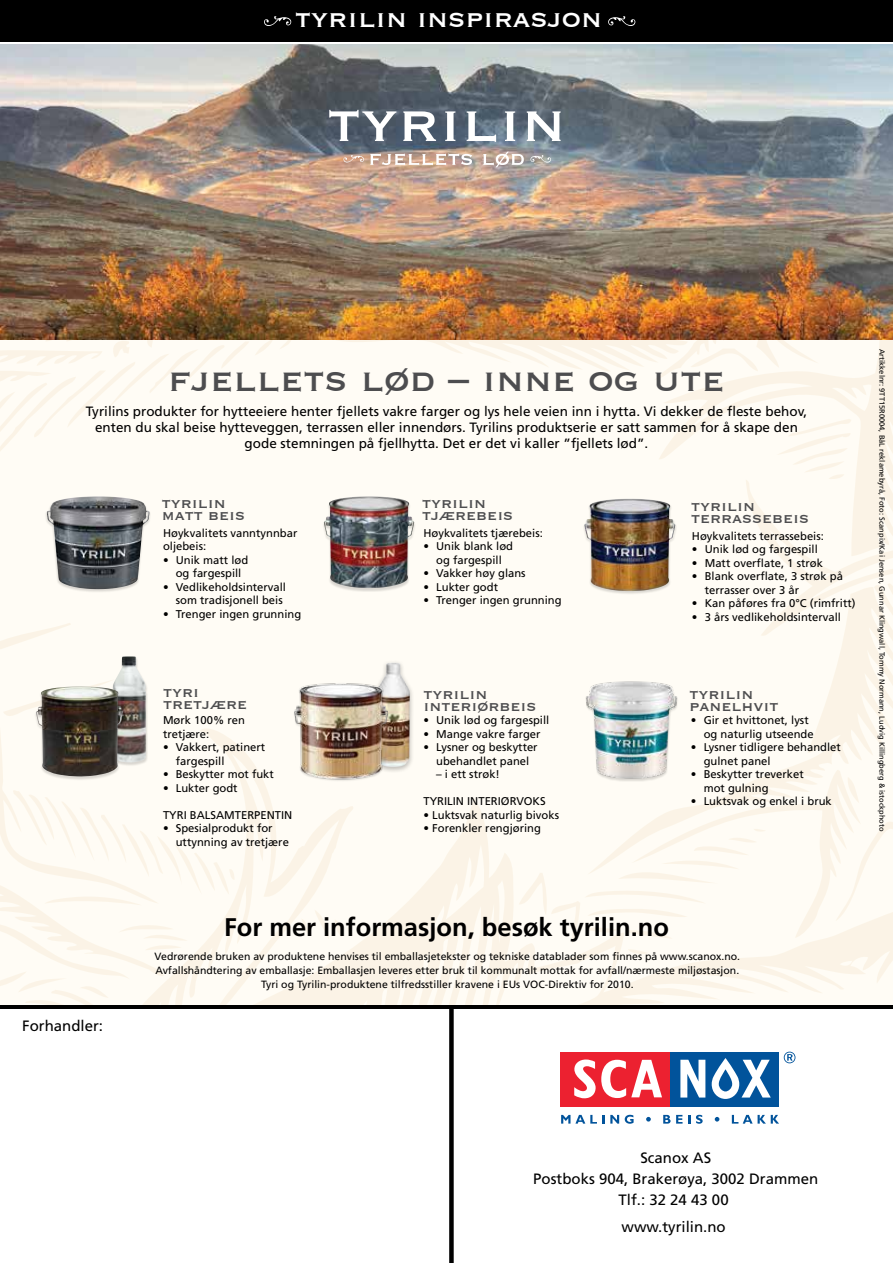
<style>
.page{position:relative;width:893px;height:1263px;background:#fff}
.page>*{position:absolute;margin:0;border:0;box-sizing:border-box;transform-origin:0 0}
.t1{font:42px "Copperplate LT Thirty One BC";color:#4d4d4f}
.t2{font:31.5px "Copperplate LT Thirty One BC";color:#fff}
.t3{font:700 25.5px "Frutiger LT Std";color:#000}
.t4{font:18px "Copperplate LT Thirty One BC";color:#4d4d4f}
.t5{font:15px/21px "Frutiger LT Std";color:#000;text-align:center}
.t6{font:13.5px/16.2px "Frutiger LT Std";color:#000;text-align:center}
.t7{font:11.25px/13.5px "Frutiger LT Std";color:#000}
.t8{font:10.5px/14.2px "Frutiger LT Std";color:#000;text-align:center}
.t9{font:7.5px "Frutiger LT Std";color:#000}
</style>
<div class="page">
<div style="left:0;top:513px;width:893px;height:285px;background:#fffcf5"></div>
<svg style="left:235px;top:798px;width:658px;height:207px;fill:#fffcf5"></svg>
<svg style="left:874px;top:583px;width:19px;height:4px"></svg>
<svg style="left:581px;top:480px;width:312px;height:76px;fill:#fffcf5"></svg>
<svg style="left:587px;top:587px;width:306px;height:183px;fill:#fffcf5"></svg>
<svg style="left:0;top:790px;width:235px;height:215px"></svg>
<svg style="left:301px;top:918px;width:8px;height:16px"></svg>
<svg style="left:519px;top:770px;width:374px;height:185px"></svg>
<svg style="left:315px;top:910px;width:14px;height:30px"></svg>
<svg style="left:335px;top:919px;width:17px;height:18px"></svg>
<hr style="left:0;top:1005px;width:893px;height:3px;background:#000">
<div style="left:449px;top:1006px;width:5px;height:257px;background:#000"></div>
<div style="left:670px;top:1052px;width:109px;height:55px;background:#01539b"></div>
<div style="left:560px;top:1052px;width:110px;height:55px;background:#ec2130"></div>
<svg style="left:574px;top:1059px;width:88px;height:39px"></svg>
<svg style="left:680px;top:1060px;width:25px;height:37px"></svg>
<svg style="left:712px;top:1058px;width:59px;height:41px"></svg>
<svg style="left:561px;top:1115px;width:43px;height:8px"></svg>
<svg style="left:610px;top:1115px;width:9px;height:8px"></svg>
<svg style="left:625px;top:1115px;width:9px;height:9px"></svg>
<svg style="left:646px;top:1117px;width:5px;height:4px"></svg>
<svg style="left:663px;top:1115px;width:7px;height:8px"></svg>
<svg style="left:676px;top:1115px;width:6px;height:8px"></svg>
<svg style="left:688px;top:1115px;width:2px;height:8px"></svg>
<svg style="left:696px;top:1115px;width:7px;height:9px"></svg>
<svg style="left:715px;top:1117px;width:4px;height:4px"></svg>
<svg style="left:732px;top:1115px;width:47px;height:8px"></svg>
<svg style="left:784px;top:1052px;width:11px;height:11px"></svg>
<img style="left:0;top:0;width:893px;height:480px">
<div style="left:111px;top:657px;width:37px;height:109px;background:#000;opacity:.15"></div>
<img style="left:113px;top:656px;width:33px;height:107px">
<div style="left:34px;top:687px;width:91px;height:93px;background:#000;opacity:.15"></div>
<img style="left:36px;top:686px;width:87px;height:90px">
<div style="left:583px;top:499px;width:94px;height:96px;background:#000;opacity:.15"></div>
<img style="left:584px;top:499px;width:91px;height:92px">
<div style="left:322px;top:496px;width:94px;height:96px;background:#000;opacity:.15"></div>
<img style="left:324px;top:496px;width:90px;height:92px">
<div style="left:372px;top:660px;width:42px;height:114px;background:#000;opacity:.25"></div>
<img style="left:377px;top:663px;width:33px;height:104px">
<div style="left:293px;top:684px;width:96px;height:98px;background:#000;opacity:.15"></div>
<img style="left:281px;top:678px;width:106px;height:109px">
<div style="left:585px;top:682px;width:94px;height:100px;background:#000;opacity:.15"></div>
<img style="left:581px;top:679px;width:101px;height:101px">
<div style="left:45px;top:497px;width:106px;height:96px;background:#000;opacity:.15"></div>
<img style="left:47px;top:496px;width:103px;height:93px">
<h2 class="t2" style="left:295px;top:3px;width:309px">tyrilin inspirasjon</h2>
<h1 class="t1" style="left:168px;top:358px;width:558px">fjellets lød – inne og ute</h1>
<p class="t6" style="left:86px;top:403px;width:723px">Tyrilins produkter for hytteeiere henter fjellets vakre farger og lys hele veien inn i hytta. Vi dekker de fleste behov, enten du skal beise hytteveggen, terrassen eller innendørs. Tyrilins produktserie er satt sammen for å skape den gode stemningen på fjellhytta. Det er det vi kaller ”fjellets lød”.</p>
<h3 class="t4" style="left:162px;top:494px;width:66px">tyrilin</h3>
<h3 class="t4" style="left:162px;top:506px;width:85px">matt beis</h3>
<p class="t7" style="left:163px;top:526px;width:136px">Høykvalitets vanntynnbar oljebeis:</p>
<p class="t7" style="left:163px;top:553px;width:87px;text-align:center">• Unik matt lød og fargespill</p>
<p class="t7" style="left:163px;top:580px;width:125px;text-align:right">• Vedlikeholdsintervall som tradisjonell beis</p>
<p class="t7" style="left:163px;top:607px;width:140px">• Trenger ingen grunning</p>
<h3 class="t4" style="left:163px;top:683px;width:38px">tyri</h3>
<h3 class="t4" style="left:163px;top:695px;width:86px">tretjære</h3>
<p class="t7" style="left:163px;top:713px;width:83px">Mørk 100% ren tretjære:</p>
<p class="t7" style="left:176px;top:740px;width:91px;text-indent:-13px">• Vakkert, patinert fargespill</p>
<p class="t7" style="left:163px;top:767px;width:112px">• Beskytter mot fukt</p>
<p class="t7" style="left:163px;top:781px;width:76px">• Lukter godt</p>
<p class="t7" style="left:163px;top:808px;width:131px">TYRI BALSAMTERPENTIN</p>
<p class="t7" style="left:176px;top:821px;width:115px;text-indent:-13px">• Spesialprodukt for uttynning av tretjære</p>
<h3 class="t4" style="left:422px;top:494px;width:66px">tyrilin</h3>
<h3 class="t4" style="left:422px;top:506px;width:93px">tjærebeis</h3>
<p class="t7" style="left:423px;top:526px;width:121px">Høykvalitets tjærebeis:</p>
<p class="t7" style="left:423px;top:540px;width:91px;text-align:center">• Unik blank lød og fargespill</p>
<p class="t7" style="left:423px;top:567px;width:104px">• Vakker høy glans</p>
<p class="t7" style="left:423px;top:580px;width:76px">• Lukter godt</p>
<p class="t7" style="left:423px;top:594px;width:140px">• Trenger ingen grunning</p>
<h3 class="t4" style="left:423px;top:685px;width:66px">tyrilin</h3>
<h3 class="t4" style="left:423px;top:697px;width:115px">interiørbeis</h3>
<p class="t7" style="left:423px;top:713px;width:127px">• Unik lød og fargespill</p>
<p class="t7" style="left:423px;top:727px;width:119px">• Mange vakre farger</p>
<p class="t7" style="left:423px;top:740px;width:116px;text-align:center">• Lysner og beskytter ubehandlet panel</p>
<p class="t7" style="left:436px;top:767px;width:65px">– i ett strøk!</p>
<p class="t7" style="left:423px;top:794px;width:124px">TYRILIN INTERIØRVOKS</p>
<p class="t7" style="left:423px;top:808px;width:137px">• Luktsvak naturlig bivoks</p>
<p class="t7" style="left:423px;top:821px;width:119px">• Forenkler rengjøring</p>
<h3 class="t4" style="left:691px;top:497px;width:66px">tyrilin</h3>
<h3 class="t4" style="left:691px;top:509px;width:120px">terrassebeis</h3>
<p class="t7" style="left:692px;top:529px;width:133px">Høykvalitets terrassebeis:</p>
<p class="t7" style="left:692px;top:543px;width:127px">• Unik lød og fargespill</p>
<p class="t7" style="left:692px;top:556px;width:132px">• Matt overflate, 1 strøk</p>
<p class="t7" style="left:705px;top:570px;width:140px;text-indent:-13px">• Blank overflate, 3 strøk på terrasser over 3 år</p>
<p class="t7" style="left:692px;top:597px;width:165px">• Kan påføres fra 0°C (rimfritt)</p>
<p class="t7" style="left:692px;top:610px;width:151px">• 3 års vedlikeholdsintervall</p>
<h3 class="t4" style="left:689px;top:685px;width:66px">tyrilin</h3>
<h3 class="t4" style="left:689px;top:697px;width:91px">panelhvit</h3>
<p class="t7" style="left:704px;top:713px;width:112px;text-indent:-13px">• Gir et hvittonet, lyst og naturlig utseende</p>
<p class="t7" style="left:704px;top:740px;width:139px;text-indent:-13px">• Lysner tidligere behandlet gulnet panel</p>
<p class="t7" style="left:704px;top:767px;width:102px;text-indent:-13px">• Beskytter treverket mot gulning</p>
<p class="t7" style="left:691px;top:794px;width:142px">• Luktsvak og enkel i bruk</p>
<p class="t9" style="left:887px;top:349px;width:484px;rotate:90deg">Artikkelnr: 9TT15R0004, BåL reklamebyrå, Foto: Scanpix/Kai Jensen, Gunnar Klingwall, Tommy Normann, Ludvig Killingberg &amp; istockphoto</p>
<h3 class="t5" style="left:22px;top:1015px;width:82px">Forhandler:</h3>
<h3 class="t3" style="left:224px;top:912px;width:446px">For mer informasjon, besøk tyrilin.no</h3>
<p class="t8" style="left:155px;top:949px;width:587px">Vedrørende bruken av produktene henvises til emballasjetekster og tekniske datablader som finnes på www.scanox.no.<br>Avfallshåndtering av emballasje: Emballasjen leveres etter bruk til kommunalt mottak for avfall/nærmeste miljøstasjon.<br>Tyri og Tyrilin-produktene tilfredsstiller kravene i EUs VOC-Direktiv for 2010.</p>
<h3 class="t5" style="left:533px;top:1147px;width:287px">Scanox AS<br>Postboks 904, Brakerøya, 3002 Drammen<br>Tlf.: 32 24 43 00</h3>
<h3 class="t5" style="left:621px;top:1216px;width:106px">www.tyrilin.no</h3>
</div>
